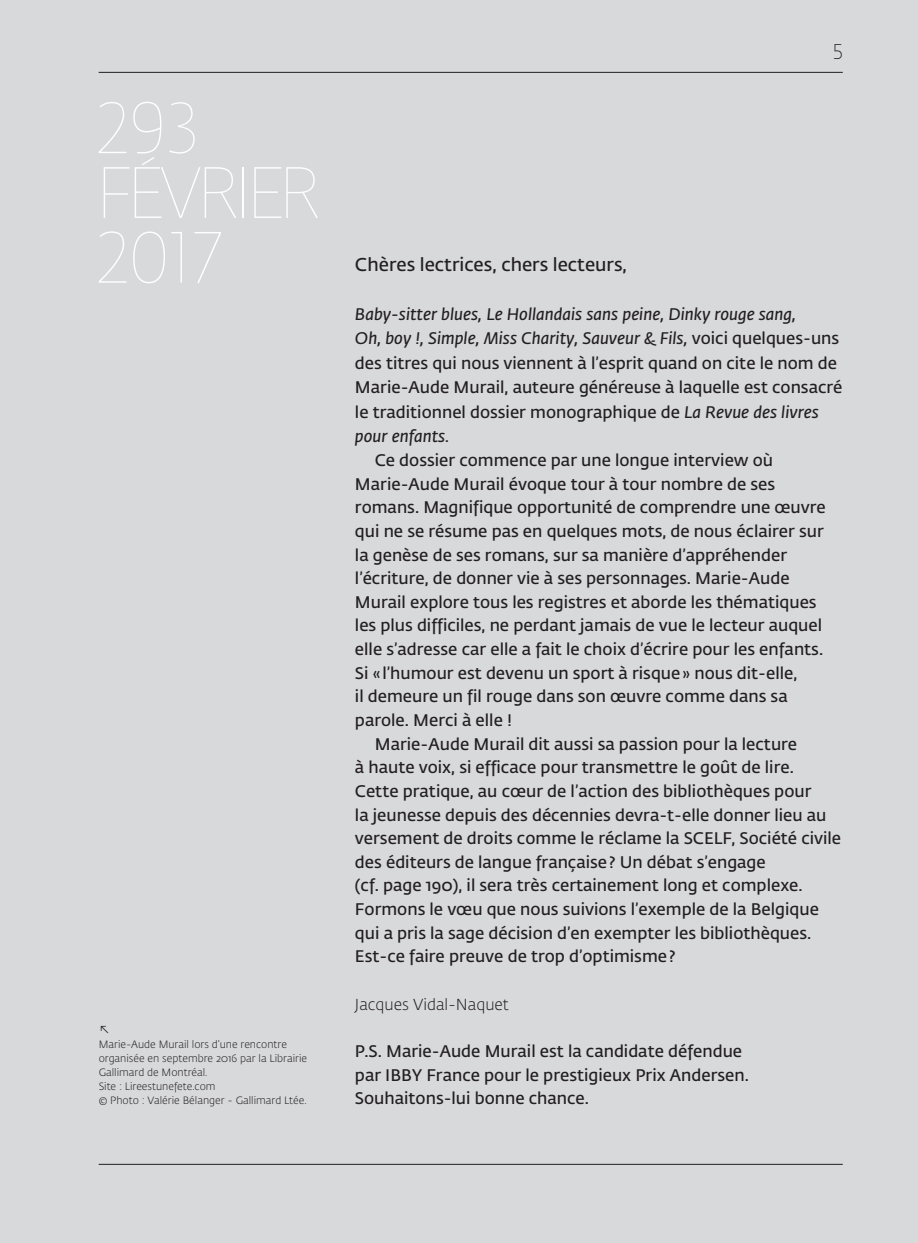
<style>
.page{position:relative;width:918px;height:1243px;background:#fff}
.page>*{position:absolute;margin:0;border:0;box-sizing:border-box;transform-origin:0 0}
.t1{font:71.75px/64.8px "Fedra Sans Dis Pro Hair";color:#fff}
.t2{font:100 21px "Fedra Sans Dis Pro";color:#231f20}
.t3{font:600 18.38px "Fedra Sans Pro";color:#231f20}
.t4{font:600 16.62px/23.6px "Fedra Sans Pro";color:#231f20}
.t5{font:italic 600 16.62px "Fedra Sans Pro";color:#231f20}
.t6{font:300 15.75px "Fedra Sans Pro";color:#231f20}
.t7{font:300 10.5px/14px "Fedra Sans Pro";color:#231f20}
.s1{font-style:normal}
.s2{font-style:italic}
</style>
<div class="page">
<div style="left:0;top:0;width:918px;height:1242px;background:#d8d9db"></div>
<hr style="left:99px;top:72px;width:744px;height:1px;background:#231f20">
<hr style="left:99px;top:1163px;width:744px;height:1px;background:#231f20">
<p class="t1" style="left:99px;top:102px;width:221px">293<br>FÉVRIER<br>2017</p>
<p class="t6" style="left:99px;top:1021px;width:13px">↖</p>
<p class="t7" style="left:99px;top:1037px;width:210px">Marie-Aude Murail lors d’une rencontre organisée en septembre 2016 par la Librairie Gallimard de Montréal.<br>Site : Lireestunefete.com<br>© Photo : Valérie Bélanger - Gallimard Ltée.</p>
<p class="t2" style="left:833px;top:43px;width:11px">5</p>
<p class="t3" style="left:355px;top:257px;width:273px">Chères lectrices, chers lecteurs,</p>
<p class="t5" style="left:355px;top:307px;width:443px">Baby-sitter blues, Le Hollandais sans peine, Dinky rouge sang,</p>
<p class="t5" style="left:355px;top:332px;width:486px">Oh, boy !, Simple, Miss Charity, Sauveur &amp; Fils, <span class="s1">voici quelques-uns</span></p>
<p class="t4" style="left:355px;top:352px;width:484px">des titres qui nous viennent à l’esprit quand on cite le nom de</p>
<p class="t4" style="left:355px;top:377px;width:489px">Marie-Aude Murail, auteure généreuse à laquelle est consacré</p>
<p class="t4" style="left:355px;top:401px;width:465px">le traditionnel dossier monographique de <span class="s2">La Revue des livres</span></p>
<p class="t5" style="left:355px;top:430px;width:96px">pour enfants.</p>
<p class="t4" style="left:375px;top:449px;width:400px">Ce dossier commence par une longue interview où</p>
<p class="t4" style="left:355px;top:473px;width:422px">Marie-Aude Murail évoque tour à tour nombre de ses</p>
<p class="t4" style="left:355px;top:497px;width:472px">romans. Magnifique opportunité de comprendre une œuvre</p>
<p class="t4" style="left:355px;top:520px;width:470px">qui ne se résume pas en quelques mots, de nous éclairer sur</p>
<p class="t4" style="left:355px;top:544px;width:434px">la genèse de ses romans, sur sa manière d’appréhender</p>
<p class="t4" style="left:355px;top:568px;width:436px">l’écriture, de donner vie à ses personnages. Marie-Aude</p>
<p class="t4" style="left:355px;top:591px;width:463px">Murail explore tous les registres et aborde les thématiques</p>
<p class="t4" style="left:355px;top:615px;width:469px">les plus difficiles, ne perdant jamais de vue le lecteur auquel</p>
<p class="t4" style="left:355px;top:638px;width:470px">elle s’adresse car elle a fait le choix d’écrire pour les enfants.</p>
<p class="t4" style="left:355px;top:662px;width:444px">Si « l’humour est devenu un sport à risque » nous dit-elle,</p>
<p class="t4" style="left:355px;top:686px;width:434px">il demeure un fil rouge dans son œuvre comme dans sa</p>
<p class="t4" style="left:355px;top:709px;width:159px">parole. Merci à elle !</p>
<p class="t4" style="left:375px;top:733px;width:424px">Marie-Aude Murail dit aussi sa passion pour la lecture</p>
<p class="t4" style="left:355px;top:757px;width:440px">à haute voix, si efficace pour transmettre le goût de lire.</p>
<p class="t4" style="left:355px;top:780px;width:458px">Cette pratique, au cœur de l’action des bibliothèques pour</p>
<p class="t4" style="left:355px;top:804px;width:473px">la jeunesse depuis des décennies devra-t-elle donner lieu au</p>
<p class="t4" style="left:355px;top:827px;width:488px">versement de droits comme le réclame la SCELF, Société civile</p>
<p class="t4" style="left:355px;top:851px;width:412px">des éditeurs de langue française ? Un débat s’engage</p>
<p class="t4" style="left:355px;top:875px;width:449px">(cf. page 190), il sera très certainement long et complexe.</p>
<p class="t4" style="left:355px;top:898px;width:465px">Formons le vœu que nous suivions l’exemple de la Belgique</p>
<p class="t4" style="left:355px;top:922px;width:458px">qui a pris la sage décision d’en exempter les bibliothèques.</p>
<p class="t4" style="left:355px;top:946px;width:322px">Est-ce faire preuve de trop d’optimisme ?</p>
<p class="t6" style="left:355px;top:997px;width:155px">Jacques Vidal-Naquet</p>
<p class="t4" style="left:355px;top:1040px;width:395px">P.S. Marie-Aude Murail est la candidate défendue par IBBY France pour le prestigieux Prix Andersen.<br>Souhaitons-lui bonne chance.</p>
</div>
